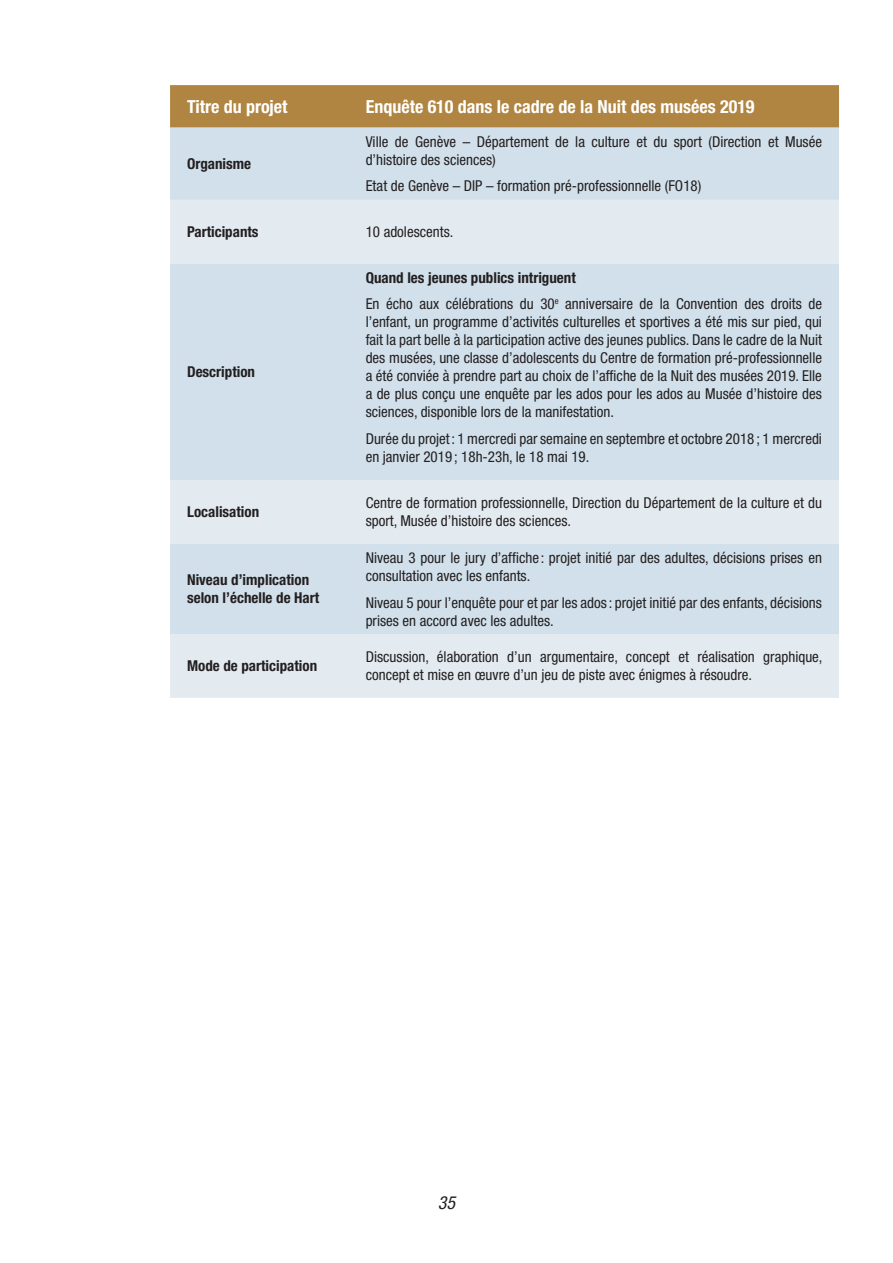
<style>
.page{position:relative;width:893px;height:1263px;background:#fff}
.page>*{position:absolute;margin:0;border:0;box-sizing:border-box;transform-origin:0 0}
.t1{font:700 condensed 18px "Helvetica Neue LT Std";color:#fff}
.t2{font:italic condensed 18px "Helvetica Neue LT Std";color:#231f20}
.t3{font:condensed 15px/18px "Helvetica Neue LT Std";color:#231f20}
.t4{font:700 condensed 15px/18px "Helvetica Neue LT Std";color:#231f20}
.s1{font-weight:700}
</style>
<div class="page">
<div style="left:170px;top:85px;width:669px;height:43px;background:#b08541"></div>
<div style="left:170px;top:128px;width:669px;height:72px;background:#d1e0ea"></div>
<div style="left:170px;top:200px;width:669px;height:498px;background:#e3ebf1"></div>
<svg style="left:170px;top:264px;width:669px;height:370px;background:#d4e1eb"></svg>
<p class="t1" style="left:187px;top:100px;width:102px">Titre du projet</p>
<p class="t1" style="left:366px;top:100px;width:390px">Enquête 610 dans le cadre de la Nuit des musées 2019</p>
<p class="t4" style="left:187px;top:156px;width:66px">Organisme</p>
<p class="t3" style="left:366px;top:134px;width:458px">Ville de Genève – Département de la culture et du sport (Direction et Musée d’histoire des sciences)</p>
<p class="t3" style="left:366px;top:178px;width:337px">Etat de Genève – DIP – formation pré-professionnelle (FO18)</p>
<p class="t4" style="left:187px;top:224px;width:73px">Participants</p>
<p class="t3" style="left:366px;top:224px;width:89px">10 adolescents.</p>
<p class="t4" style="left:187px;top:364px;width:69px">Description</p>
<p class="t3" style="left:366px;top:266px;width:458px;line-height:26.5px"><span class="s1">Quand les jeunes publics intriguent<br></span>En écho aux célébrations du 30<sup>e</sup> anniversaire de la Convention des droits de</p>
<p class="t3" style="left:366px;top:314px;width:458px;text-align:justify">l’enfant, un programme d’activités culturelles et sportives a été mis sur pied, qui fait la part belle à la participation active des jeunes publics. Dans le cadre de la Nuit des musées, une classe d’adolescents du Centre de formation pré-professionnelle a été conviée à prendre part au choix de l’affiche de la Nuit des musées 2019. Elle a de plus conçu une enquête par les ados pour les ados au Musée d’histoire des sciences, disponible lors de la manifestation.</p>
<p class="t3" style="left:366px;top:431px;width:458px">Durée du projet : 1 mercredi par semaine en septembre et octobre 2018 ; 1 mercredi en janvier 2019 ; 18h-23h, le 18 mai 19.</p>
<p class="t4" style="left:187px;top:504px;width:74px">Localisation</p>
<p class="t3" style="left:366px;top:495px;width:458px">Centre de formation professionnelle, Direction du Département de la culture et du sport, Musée d’histoire des sciences.</p>
<p class="t4" style="left:187px;top:572px;width:134px">Niveau d’implication selon l’échelle de Hart</p>
<p class="t3" style="left:366px;top:550px;width:458px">Niveau 3 pour le jury d’affiche : projet initié par des adultes, décisions prises en consultation avec les enfants.</p>
<p class="t3" style="left:366px;top:595px;width:458px">Niveau 5 pour l’enquête pour et par les ados : projet initié par des enfants, décisions prises en accord avec les adultes.</p>
<p class="t4" style="left:187px;top:658px;width:132px">Mode de participation</p>
<p class="t3" style="left:366px;top:649px;width:458px">Discussion, élaboration d’un argumentaire, concept et réalisation graphique, concept et mise en œuvre d’un jeu de piste avec énigmes à résoudre.</p>
<p class="t2" style="left:438px;top:1192px;width:19px">35</p>
</div>
